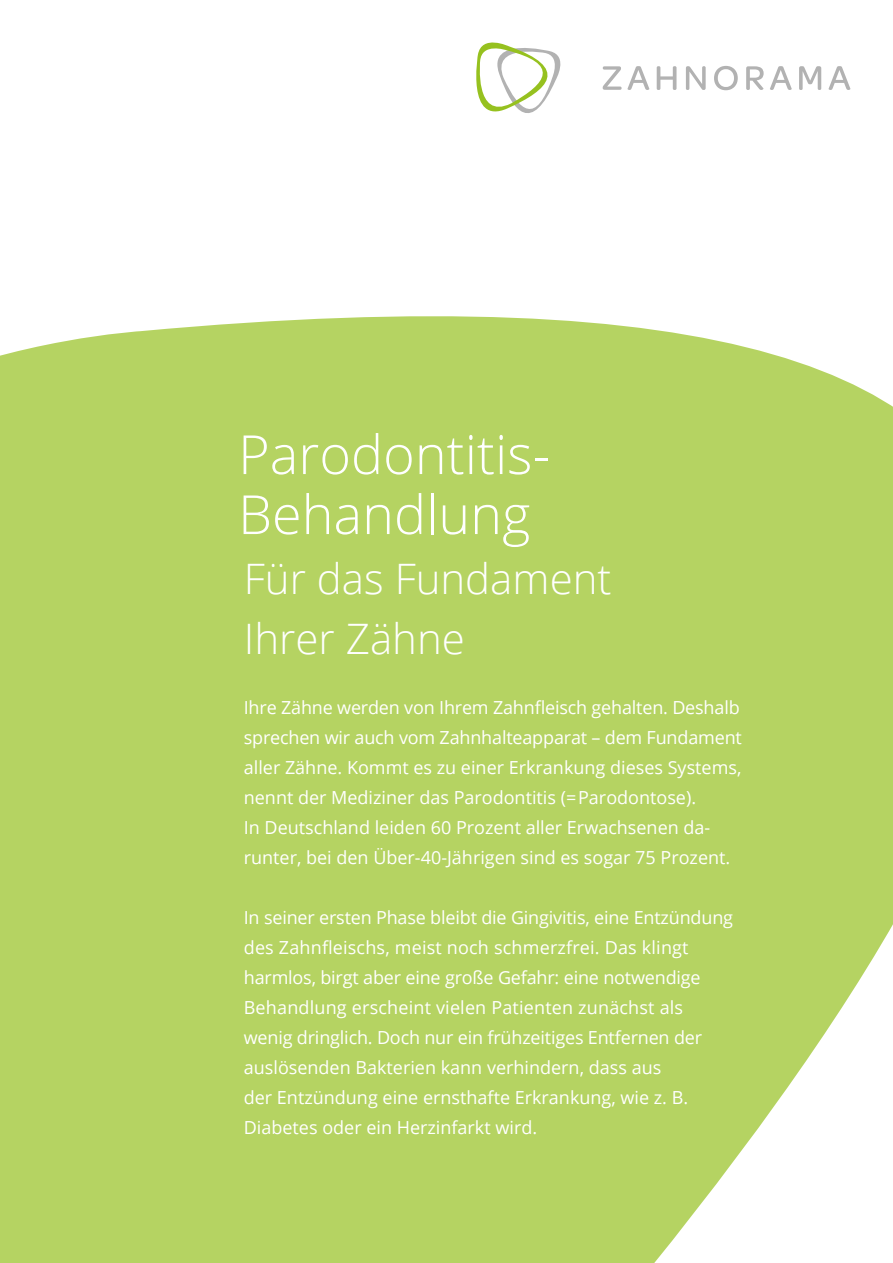
<style>
.page{position:relative;width:893px;height:1263px;background:#fff}
.page>*{position:absolute;margin:0;border:0;box-sizing:border-box;transform-origin:0 0}
.t1{font:300 54px/60px "Open Sans";color:#fff}
.t2{font:300 42px/60px "Open Sans";color:#fff}
.t3{font:18px/30px "Open Sans";color:#fff}
</style>
<div class="page">
<svg style="left:603px;top:66px;width:247px;height:24px"></svg>
<svg style="left:476px;top:43px;width:85px;height:70px"></svg>
<div style="left:0;top:316px;width:893px;height:947px;background:#b5d362"></div>
<h1 class="t1" style="left:238px;top:423px;width:313px">Parodontitis-<br>Behandlung</h1>
<h2 class="t2" style="left:244px;top:548px;width:369px">Für das Fundament<br>Ihrer Zähne</h2>
<p class="t3" style="left:244px;top:692px;width:500px">Ihre Zähne werden von Ihrem Zahnfleisch gehalten. Deshalb sprechen wir auch vom Zahnhalteapparat – dem Fundament aller Zähne. Kommt es zu einer Erkrankung dieses Systems, nennt der Mediziner das Parodontitis (=Parodontose).<br>In Deutschland leiden 60 Prozent aller Erwachsenen da&shy;runter, bei den Über-40-Jährigen sind es sogar 75 Prozent.</p>
<p class="t3" style="left:244px;top:902px;width:491px">In seiner ersten Phase bleibt die Gingivitis, eine Entzündung des Zahnfleischs, meist noch schmerzfrei. Das klingt harmlos, birgt aber eine große Gefahr: eine notwendige Behandlung erscheint vielen Patienten zunächst als wenig dringlich. Doch nur ein frühzeitiges Entfernen der auslösenden Bakterien kann verhindern, dass aus<br>der Entzündung eine ernsthafte Erkrankung, wie z. B.<br>Diabetes oder ein Herzinfarkt wird.</p>
</div>
